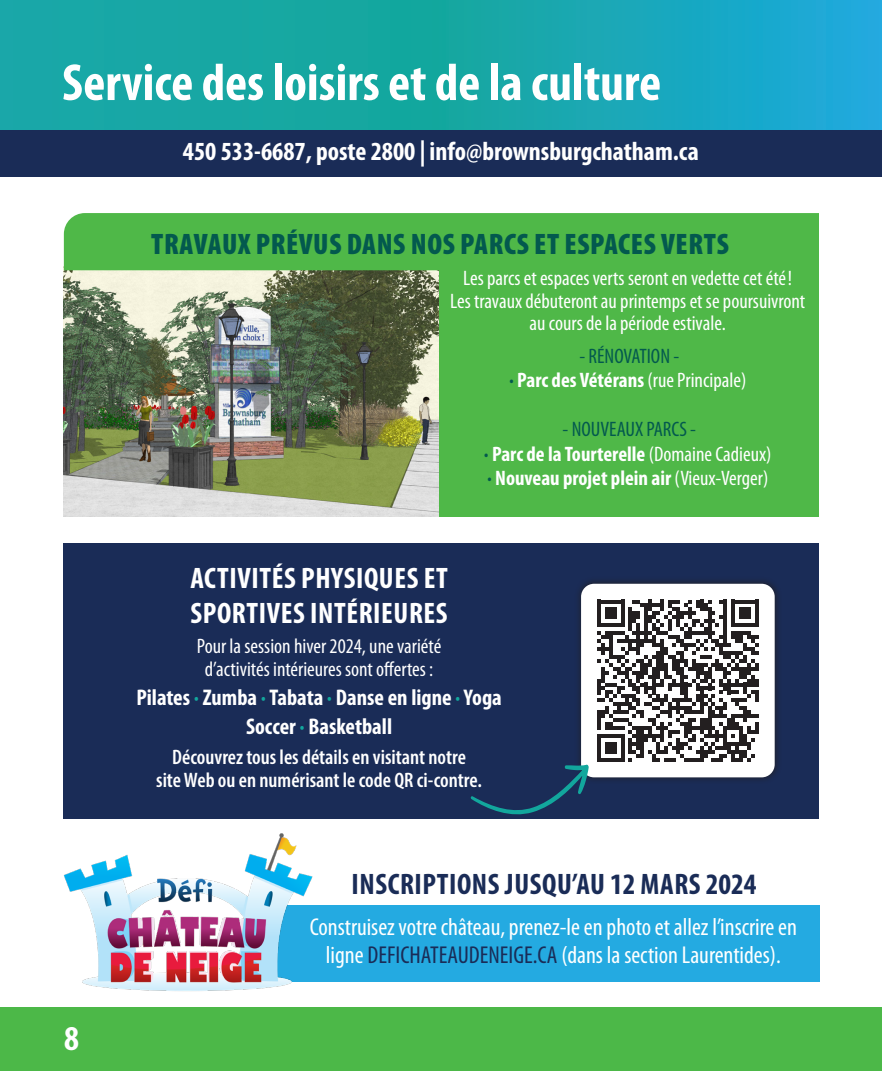
<style>
.page{position:relative;width:882px;height:1071px;background:#fff}
.page>*{position:absolute;margin:0;border:0;box-sizing:border-box;transform-origin:0 0}
.t1{font:700 condensed 52.5px "Myriad Pro";color:#fff}
.t2{font:700 condensed 35px "Myriad Pro";color:#fff}
.Texte_de_base{font:700 condensed 29.75px/35px "Myriad Pro";letter-spacing:.02em;color:#fff}
.Texte_de_base-2{font:900 condensed 29.75px "Myriad Pro";letter-spacing:.02em;color:#03594e}
.Texte_de_base-3{font:700 condensed 29.75px "Myriad Pro";letter-spacing:.02em;color:#1a2c57}
.t3{font:700 condensed 26.25px "Myriad Pro";color:#fff}
.Texte_de_base-4{font:condensed 24.5px/28px "Myriad Pro";color:#fff;text-align:center}
.Texte_de_base-5{font:700 condensed 22.75px "Myriad Pro";color:#fff}
.Texte_de_base-6{font:condensed 21px/22.8px "Myriad Pro";color:#fff;text-align:center}
.Texte_de_base-7{font:700 condensed 21px/24.5px "Myriad Pro";color:#fff;text-align:center}
.Texte_de_base-8{font:600 condensed 21px/22.8px "Myriad Pro";color:#fff;text-align:center}
.s1{font-weight:400;color:#03594e}
.s2{color:#03594e}
.s3{font-weight:400}
.s4{color:#12a79d}
.s5{color:#1a2c57}
</style>
<div class="page">
<div style="left:0;top:129px;width:882px;height:48px;background:#1a2c57"></div>
<svg style="left:0;top:0;width:882px;height:129px;background:#18a7b0"></svg>
<div style="left:63px;top:543px;width:755px;height:275px;background:#1a2c57"></div>
<div style="left:574px;top:576px;width:208px;height:208px;background:#231f20;opacity:.75"></div>
<div style="left:581px;top:584px;width:194px;height:193px;background:#fff;border-radius:13px"></div>
<svg style="left:597px;top:600px;width:162px;height:162px"></svg>
<hr style="left:755px;top:722px;width:4px;height:12px;background:#231f20">
<svg style="left:470px;top:763px;width:119px;height:52px"></svg>
<img style="left:64px;top:270px;width:375px;height:247px">
<div style="left:439px;top:241px;width:380px;height:276px;background:#4fb848"></div>
<div style="left:64px;top:213px;width:755px;height:57px;background:#4fb848"></div>
<div style="left:262px;top:906px;width:558px;height:76px;background:#24aae1"></div>
<img style="left:63px;top:833px;width:252px;height:158px">
<div style="left:0;top:1008px;width:882px;height:63px;background:#4cb848"></div>
<p class="t1" style="left:62px;top:50px;width:601px">Service des loisirs et de la culture</p>
<p class="t3" style="left:183px;top:135px;width:517px">450 533-6687, poste 2800 | info@brownsburgchatham.ca</p>
<p class="Texte_de_base-2" style="left:151px;top:225px;width:579px">TRAVAUX PRÉVUS DANS NOS PARCS ET ESPACES VERTS</p>
<p class="Texte_de_base-6" style="left:450px;top:266px;width:357px">Les parcs et espaces verts seront en vedette cet été !<br>Les travaux débuteront au printemps et se poursuivront au cours de la période estivale.</p>
<p class="Texte_de_base-7" style="left:509px;top:343px;width:239px"><span class="s1">- RÉNOVATION -<br></span><span class="s2">·</span> Parc des Vétérans <span class="s3">(rue Principale)</span></p>
<p class="Texte_de_base-7" style="left:484px;top:417px;width:289px"><span class="s1">- NOUVEAUX PARCS -<br></span><span class="s2">·</span> Parc de la Tourterelle <span class="s3">(Domaine Cadieux) </span><span class="s2">·</span> Nouveau projet plein air <span class="s3">(Vieux-Verger)</span></p>
<p class="Texte_de_base" style="left:190px;top:560px;width:259px">ACTIVITÉS PHYSIQUES ET<br>SPORTIVES INTÉRIEURES</p>
<p class="Texte_de_base-6" style="left:197px;top:635px;width:246px">Pour la session hiver 2024, une variété d’activités intérieures sont offertes :</p>
<p class="Texte_de_base-5" style="left:136px;top:683px;width:367px">Pilates <span class="s4">·</span> Zumba <span class="s4">·</span> Tabata <span class="s4">·</span> Danse en ligne <span class="s4">·</span> Yoga</p>
<p class="Texte_de_base-5" style="left:246px;top:712px;width:148px">Soccer <span class="s4">·</span> Basketball</p>
<p class="Texte_de_base-8" style="left:156px;top:746px;width:327px">Découvrez tous les détails en visitant notre<br>site Web ou en numérisant le code QR ci-contre.</p>
<h2 class="t2" style="left:64px;top:1016px;width:16px">8</h2>
<p class="Texte_de_base-3" style="left:351px;top:865px;width:406px">INSCRIPTIONS JUSQU’AU 12 MARS 2024</p>
<p class="Texte_de_base-4" style="left:310px;top:913px;width:489px">Construisez votre château, prenez-le en photo et allez l’inscrire en ligne <span class="s5">DEFICHATEAUDENEIGE.CA</span> (dans la section Laurentides).</p>
</div>
